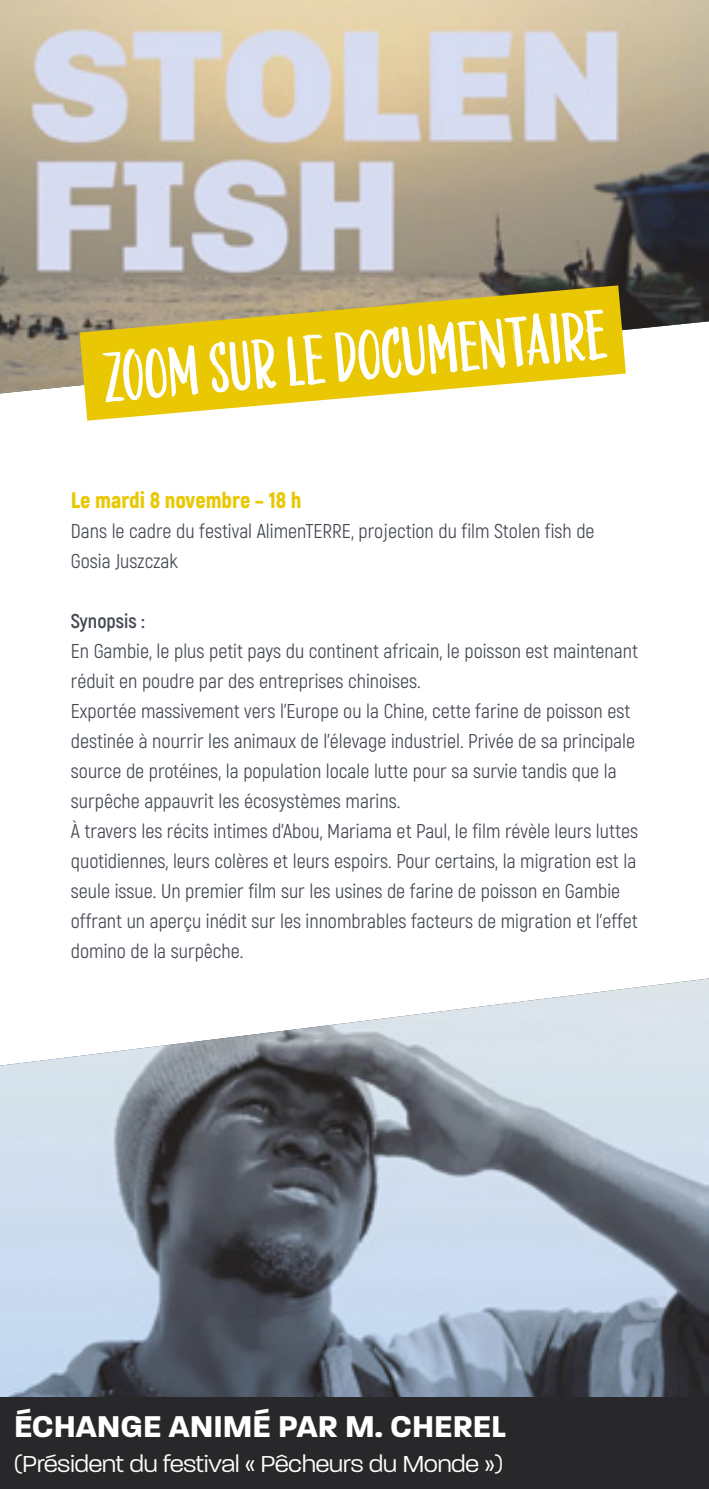
<style>
.page{position:relative;width:709px;height:1489px;background:#fff}
.page>*{position:absolute;margin:0;border:0;box-sizing:border-box;transform-origin:0 0}
.t1{font:75px "Liebe Doris";color:#fff}
.t2{font:700 32.5px "Paralucent";color:#fff}
.t3{font:300 25px "Paralucent";color:#fff}
.t4{font:900 22.5px "Akrobat";color:#e9c803}
.t5{font:20px/30px "Akrobat";color:#444953}
.t6{font:700 20px "Akrobat";color:#444953}
</style>
<div class="page">
<img style="left:0;top:0;width:709px;height:393px">
<svg style="left:80px;top:285px;width:546px;height:135px;fill:#e9c803"></svg>
<img style="left:0;top:978px;width:709px;height:419px">
<div style="left:0;top:1397px;width:709px;height:91px;background:#282729"></div>
<h1 class="t1" style="left:99px;top:332px;width:504px;rotate:-5deg">Zoom sur le documentaire</h1>
<p class="t4" style="left:71px;top:485px;width:232px">Le mardi 8 novembre – 18 h</p>
<p class="t5" style="left:71px;top:516px;width:525px">Dans le cadre du festival AlimenTERRE, projection du film Stolen fish de<br>Gosia Juszczak</p>
<p class="t6" style="left:71px;top:608px;width:75px">Synopsis :</p>
<p class="t5" style="left:71px;top:636px;width:568px">En Gambie, le plus petit pays du continent africain, le poisson est maintenant réduit en poudre par des entreprises chinoises.<br>Exportée massivement vers l’Europe ou la Chine, cette farine de poisson est destinée à nourrir les animaux de l’élevage industriel. Privée de sa principale source de protéines, la population locale lutte pour sa survie tandis que la surpêche appauvrit les écosystèmes marins.<br>À travers les récits intimes d’Abou, Mariama et Paul, le film révèle leurs luttes quotidiennes, leurs colères et leurs espoirs. Pour certains, la migration est la seule issue. Un premier film sur les usines de farine de poisson en Gambie offrant un aperçu inédit sur les innombrables facteurs de migration et l’effet domino de la surpêche.</p>
<h2 class="t2" style="left:14px;top:1406px;width:493px">ÉCHANGE ANIMÉ PAR M. CHEREL</h2>
<p class="t3" style="left:14px;top:1449px;width:490px">(Président du festival « Pêcheurs du Monde »)</p>
</div>
